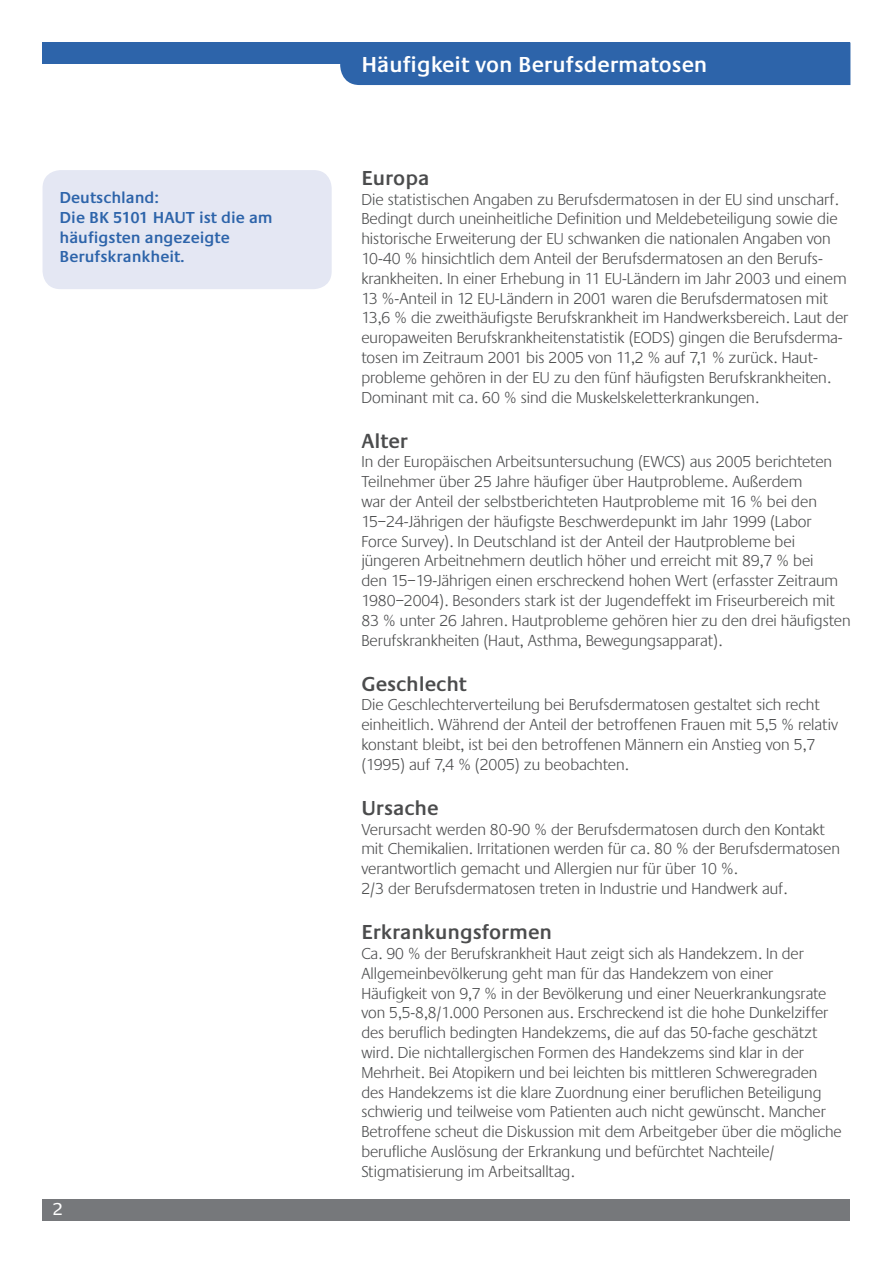
<style>
.page{position:relative;width:893px;height:1263px;background:#fff}
.page>*{position:absolute;margin:0;border:0;box-sizing:border-box;transform-origin:0 0}
.t1{font:600 22.5px "Praxis";color:#fff}
.t2{font:600 21px "Praxis";color:#4b4c4d}
.t3{font:18px "Praxis";color:#fff}
.t4{font:300 16.5px/19.8px "Praxis";color:#4b4c4d}
.t5{font:600 16.5px/19.8px "Praxis";color:#2d64aa}
</style>
<div class="page">
<div style="left:43px;top:1199px;width:807px;height:21px;background:#76787b"></div>
<div style="left:43px;top:43px;width:807px;height:21px;background:#2d64aa"></div>
<div style="left:340px;top:64px;width:510px;height:21px;background:#2d64aa"></div>
<div style="left:43px;top:170px;width:289px;height:119px;background:#e4e7f3;border-radius:18px"></div>
<p class="t5" style="left:60px;top:188px;width:215px">Deutschland:<br>Die BK 5101 HAUT ist die am häufigsten angezeigte<br>Berufskrankheit.</p>
<p class="t3" style="left:53px;top:1199px;width:12px">2</p>
<h1 class="t1" style="left:361px;top:52px;width:347px">Häufigkeit von Berufsdermatosen</h1>
<p class="t2" style="left:361px;top:166px;width:69px">Europa</p>
<p class="t4" style="left:361px;top:190px;width:489px">Die statistischen Angaben zu Berufsdermatosen in der EU sind unscharf.<br>Bedingt durch uneinheitliche Definition und Meldebeteiligung sowie die historische Erweiterung der EU schwanken die nationalen Angaben von 10-40 % hinsichtlich dem Anteil der Berufsdermatosen an den Berufs&shy;krankheiten. In einer Erhebung in 11 EU-Ländern im Jahr 2003 und einem 13 %-Anteil in 12 EU-Ländern in 2001 waren die Berufsdermatosen mit 13,6 % die zweithäufigste Berufskrankheit im Handwerksbereich. Laut der europaweiten Berufskrankheitenstatistik (EODS) gingen die Berufsderma&shy;tosen im Zeitraum 2001 bis 2005 von 11,2 % auf 7,1 % zurück. Haut&shy;probleme gehören in der EU zu den fünf häufigsten Berufskrankheiten.<br>Dominant mit ca. 60 % sind die Muskelskeletterkrankungen.</p>
<p class="t2" style="left:361px;top:429px;width:48px">Alter</p>
<p class="t4" style="left:361px;top:452px;width:491px">In der Europäischen Arbeitsuntersuchung (EWCS) aus 2005 berichteten Teilnehmer über 25 Jahre häufiger über Hautprobleme. Außerdem<br>war der Anteil der selbstberichteten Hautprobleme mit 16 % bei den 15–24-Jährigen der häufigste Beschwerdepunkt im Jahr 1999 (Labor Force Survey). In Deutschland ist der Anteil der Hautprobleme bei jüngeren Arbeitnehmern deutlich höher und erreicht mit 89,7 % bei<br>den 15–19-Jährigen einen erschreckend hohen Wert (erfasster Zeitraum 1980–2004). Besonders stark ist der Jugendeffekt im Friseurbereich mit 83 % unter 26 Jahren. Hautprobleme gehören hier zu den drei häufigsten Berufskrankheiten (Haut, Asthma, Bewegungsapparat).</p>
<p class="t2" style="left:361px;top:672px;width:107px">Geschlecht</p>
<p class="t4" style="left:361px;top:695px;width:478px">Die Geschlechterverteilung bei Berufsdermatosen gestaltet sich recht einheitlich. Während der Anteil der betroffenen Frauen mit 5,5 % relativ konstant bleibt, ist bei den betroffenen Männern ein Anstieg von 5,7 (1995) auf 7,4 % (2005) zu beobachten.</p>
<p class="t2" style="left:361px;top:796px;width:79px">Ursache</p>
<p class="t4" style="left:361px;top:820px;width:480px">Verursacht werden 80-90 % der Berufsdermatosen durch den Kontakt mit Chemikalien. Irritationen werden für ca. 80 % der Berufsdermatosen verantwortlich gemacht und Allergien nur für über 10 %.<br>2/3 der Berufsdermatosen treten in Industrie und Handwerk auf.</p>
<p class="t2" style="left:361px;top:920px;width:192px">Erkrankungsformen</p>
<p class="t4" style="left:361px;top:944px;width:482px">Ca. 90 % der Berufskrankheit Haut zeigt sich als Handekzem. In der Allgemeinbevölkerung geht man für das Handekzem von einer Häufigkeit von 9,7 % in der Bevölkerung und einer Neuerkrankungsrate von 5,5-8,8/1.000 Personen aus. Erschreckend ist die hohe Dunkelziffer des beruflich bedingten Handekzems, die auf das 50-fache geschätzt wird. Die nichtallergischen Formen des Handekzems sind klar in der Mehrheit. Bei Atopikern und bei leichten bis mittleren Schweregraden des Handekzems ist die klare Zuordnung einer beruflichen Beteiligung schwierig und teilweise vom Patienten auch nicht gewünscht. Mancher Betroffene scheut die Diskussion mit dem Arbeitgeber über die mögliche berufliche Auslösung der Erkrankung und befürchtet Nachteile/ Stigmatisierung im Arbeitsalltag.</p>
</div>
